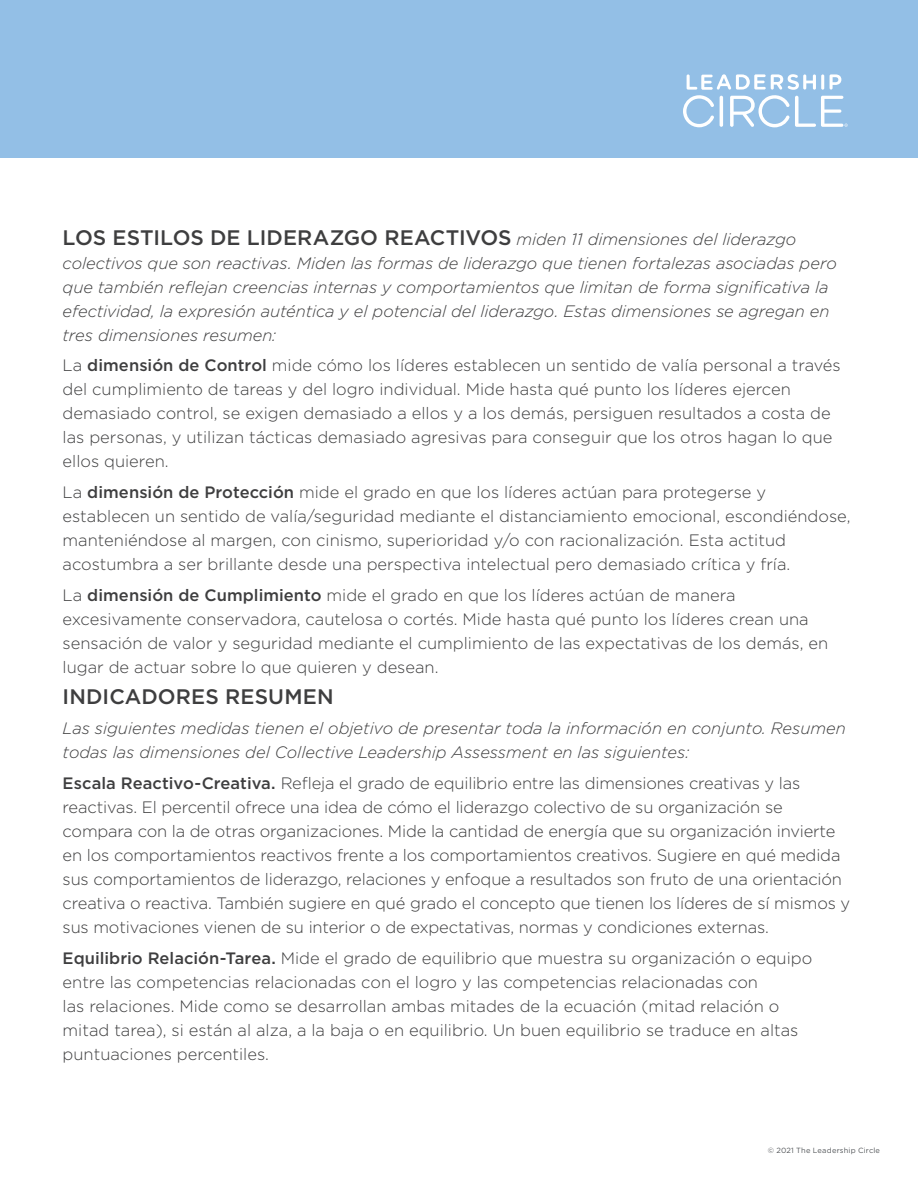
<style>
.page{position:relative;width:918px;height:1188px;background:#fff}
.page>*{position:absolute;margin:0;border:0;box-sizing:border-box;transform-origin:0 0}
.t1{font:500 21px "Gotham";letter-spacing:.005em;color:#3e3e3f}
.t2{font:300 16.5px/24px "Gotham";color:#3e3e3f}
.t3{font:italic 300 16.5px/24px "Gotham";color:#3e3e3f}
.t4{font:7.5px "Gotham";letter-spacing:.025em;color:#54575a}
.s1{font-weight:300;font-style:italic;font-size:16.5px}
.s2{font-weight:500}
</style>
<div class="page">
<div style="left:0;top:0;width:918px;height:158px;background:#93bfe6"></div>
<svg style="left:683px;top:74px;width:165px;height:53px"></svg>
<p class="t1" style="left:63px;top:223px;width:735px">LOS ESTILOS DE LIDERAZGO REACTIVOS <span class="s1">miden 11 dimensiones del liderazgo</span></p>
<p class="t3" style="left:63px;top:250px;width:776px">colectivos que son reactivas. Miden las formas de liderazgo que tienen fortalezas asociadas pero que también reflejan creencias internas y comportamientos que limitan de forma significativa la efectividad, la expresión auténtica y el potencial del liderazgo. Estas dimensiones se agregan en tres dimensiones resumen:</p>
<p class="t2" style="left:63px;top:353px;width:780px">La <span class="s2">dimensión de Control</span> mide cómo los líderes establecen un sentido de valía personal a través del cumplimiento de tareas y del logro individual. Mide hasta qué punto los líderes ejercen demasiado control, se exigen demasiado a ellos y a los demás, persiguen resultados a costa de las personas, y utilizan tácticas demasiado agresivas para conseguir que los otros hagan lo que ellos quieren.</p>
<p class="t2" style="left:63px;top:480px;width:789px">La <span class="s2">dimensión de Protección</span> mide el grado en que los líderes actúan para protegerse y establecen un sentido de valía/seguridad mediante el distanciamiento emocional, escondiéndose, manteniéndose al margen, con cinismo, superioridad y/o con racionalización. Esta actitud acostumbra a ser brillante desde una perspectiva intelectual pero demasiado crítica y fría.</p>
<p class="t2" style="left:63px;top:583px;width:767px">La <span class="s2">dimensión de Cumplimiento</span> mide el grado en que los líderes actúan de manera excesivamente conservadora, cautelosa o cortés. Mide hasta qué punto los líderes crean una sensación de valor y seguridad mediante el cumplimiento de las expectativas de los demás, en lugar de actuar sobre lo que quieren y desean.</p>
<p class="t1" style="left:63px;top:682px;width:272px">INDICADORES RESUMEN</p>
<p class="t3" style="left:63px;top:716px;width:785px">Las siguientes medidas tienen el objetivo de presentar toda la información en conjunto. Resumen todas las dimensiones del Collective Leadership Assessment en las siguientes:</p>
<p class="t2" style="left:63px;top:771px;width:789px"><span class="s2">Escala Reactivo-Creativa.</span> Refleja el grado de equilibrio entre las dimensiones creativas y las reactivas. El percentil ofrece una idea de cómo el liderazgo colectivo de su organización se compara con la de otras organizaciones. Mide la cantidad de energía que su organización invierte en los comportamientos reactivos frente a los comportamientos creativos. Sugiere en qué medida sus comportamientos de liderazgo, relaciones y enfoque a resultados son fruto de una orientación creativa o reactiva. También sugiere en qué grado el concepto que tienen los líderes de sí mismos y sus motivaciones vienen de su interior o de expectativas, normas y condiciones externas.</p>
<p class="t2" style="left:63px;top:946px;width:751px"><span class="s2">Equilibrio Relación-Tarea.</span> Mide el grado de equilibrio que muestra su organización o equipo entre las competencias relacionadas con el logro y las competencias relacionadas con<br>las relaciones. Mide como se desarrollan ambas mitades de la ecuación (mitad relación o mitad tarea), si están al alza, a la baja o en equilibrio. Un buen equilibrio se traduce en altas puntuaciones percentiles.</p>
<p class="t4" style="left:768px;top:1145px;width:114px">© 2021 The Leadership Circle</p>
</div>
